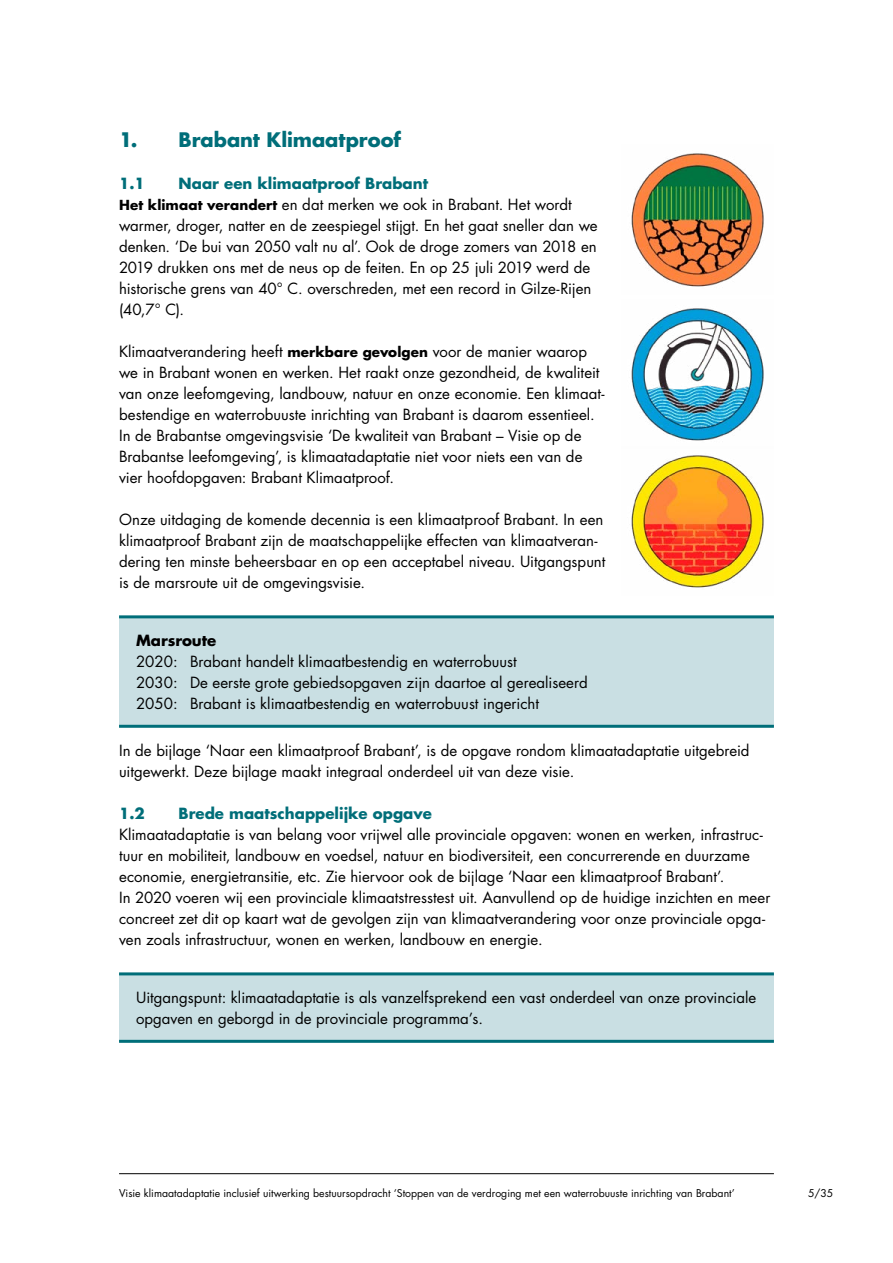
<style>
.page{position:relative;width:893px;height:1263px;background:#fff}
.page>*{position:absolute;margin:0;border:0;box-sizing:border-box;transform-origin:0 0}
.t1{font:700 19.5px "Futura Std";letter-spacing:-.005em;color:#006e79}
.tabel{font:15px/21px "Futura Std";color:#000}
.t2{font:700 15px "Futura Std";color:#006e79}
.tabelkop{font:700 15px "Futura Std";color:#000}
.t3{font:10.5px "Futura Std";color:#000}
.s1{font-weight:700;font-size:13.5px}
</style>
<div class="page">
<hr style="left:119px;top:1173px;width:655px;height:1px;background:#000">
<div style="left:119px;top:617px;width:655px;height:109px;background:#c9dfe3"></div>
<hr style="left:119px;top:615px;width:655px;height:3px;background:#006e79">
<hr style="left:119px;top:725px;width:655px;height:3px;background:#006e79">
<div style="left:119px;top:974px;width:655px;height:67px;background:#c9dfe3"></div>
<hr style="left:119px;top:972px;width:655px;height:3px;background:#006e79">
<hr style="left:119px;top:1040px;width:655px;height:3px;background:#006e79">
<img style="left:631px;top:153px;width:133px;height:134px">
<img style="left:631px;top:308px;width:133px;height:133px">
<img style="left:631px;top:455px;width:133px;height:133px">
<p class="t1" style="left:119px;top:127px;width:283px">1. Brabant Klimaatproof</p>
<p class="t2" style="left:119px;top:174px;width:27px">1.1</p>
<p class="t2" style="left:179px;top:174px;width:251px">Naar een klimaatproof Brabant</p>
<p class="tabel" style="left:119px;top:194px;width:480px"><span class="s1">Het klimaat verandert</span> en dat merken we ook in Brabant. Het wordt warmer, droger, natter en de zeespiegel stijgt. En het gaat sneller dan we denken. ‘De bui van 2050 valt nu al’. Ook de droge zomers van 2018 en 2019 drukken ons met de neus op de feiten. En op 25 juli 2019 werd de historische grens van 40° C. overschreden, met een record in Gilze-Rijen (40,7° C).</p>
<p class="tabel" style="left:119px;top:341px;width:487px">Klimaatverandering heeft <span class="s1">merkbare gevolgen</span> voor de manier waarop we in Brabant wonen en werken. Het raakt onze gezondheid, de kwaliteit van onze leefomgeving, landbouw, natuur en onze economie. Een klimaat&shy;bestendige en waterrobuuste inrichting van Brabant is daarom essentieel.<br>In de Brabantse omgevingsvisie ‘De kwaliteit van Brabant – Visie op de Brabantse leefomgeving’, is klimaatadaptatie niet voor niets een van de vier hoofdopgaven: Brabant Klimaatproof.</p>
<p class="tabel" style="left:119px;top:509px;width:488px">Onze uitdaging de komende decennia is een klimaatproof Brabant. In een klimaatproof Brabant zijn de maatschappelijke effecten van klimaatveran&shy;dering ten minste beheersbaar en op een acceptabel niveau. Uitgangspunt is de marsroute uit de omgevingsvisie.</p>
<p class="tabelkop" style="left:136px;top:631px;width:82px">Marsroute</p>
<p class="tabel" style="left:136px;top:651px;width:382px">2020: Brabant handelt klimaatbestendig en waterrobuust</p>
<p class="tabel" style="left:136px;top:672px;width:453px">2030: De eerste grote gebiedsopgaven zijn daartoe al gerealiseerd</p>
<p class="tabel" style="left:136px;top:693px;width:405px">2050: Brabant is klimaatbestendig en waterrobuust ingericht</p>
<p class="tabel" style="left:119px;top:740px;width:632px">In de bijlage ‘Naar een klimaatproof Brabant’, is de opgave rondom klimaatadaptatie uitgebreid uitgewerkt. Deze bijlage maakt integraal onderdeel uit van deze visie.</p>
<p class="t2" style="left:119px;top:804px;width:27px">1.2</p>
<p class="t2" style="left:179px;top:804px;width:255px">Brede maatschappelijke opgave</p>
<p class="tabel" style="left:119px;top:824px;width:645px">Klimaatadaptatie is van belang voor vrijwel alle provinciale opgaven: wonen en werken, infrastruc&shy;tuur en mobiliteit, landbouw en voedsel, natuur en biodiversiteit, een concurrerende en duurzame economie, energietransitie, etc. Zie hiervoor ook de bijlage ‘Naar een klimaatproof Brabant’.</p>
<p class="tabel" style="left:119px;top:887px;width:653px">In 2020 voeren wij een provinciale klimaatstresstest uit. Aanvullend op de huidige inzichten en meer concreet zet dit op kaart wat de gevolgen zijn van klimaatverandering voor onze provinciale opga&shy;ven zoals infrastructuur, wonen en werken, landbouw en energie.</p>
<p class="tabel" style="left:136px;top:987px;width:622px">Uitgangspunt: klimaatadaptatie is als vanzelfsprekend een vast onderdeel van onze provinciale opgaven en geborgd in de provinciale programma’s.</p>
<p class="t3" style="left:119px;top:1187px;width:617px">Visie klimaatadaptatie inclusief uitwerking bestuursopdracht ‘Stoppen van de verdroging met een waterrobuuste inrichting van Brabant’</p>
<p class="t3" style="left:808px;top:1187px;width:27px">5/35</p>
</div>
